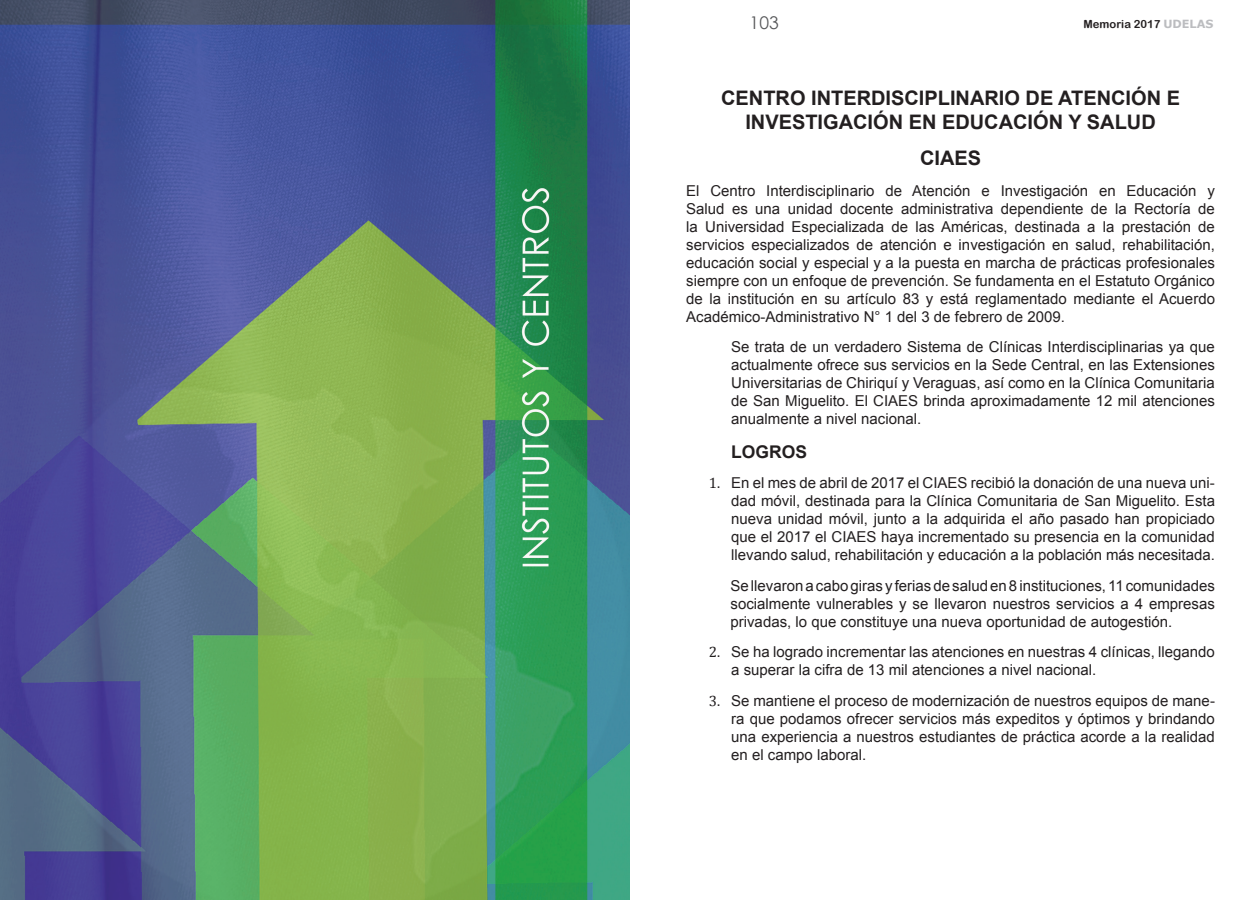
<style>
.page{position:relative;width:1260px;height:900px;background:#fff}
.page>*{position:absolute;margin:0;border:0;box-sizing:border-box;transform-origin:0 0}
.t1{font:700 20px/24px "Arial";color:#231f20;text-align:center}
.t2{font:700 17.5px "Arial";color:#231f20}
.t3{font:17.5px "Century Gothic";color:#57585a}
.t4{font:15px/18px "Arial";color:#231f20;text-align:justify}
.t5{font:11.25px "Arial Rounded MT Bold";color:#231f20}
.s1{font-family:"Verdana";font-weight:700;color:#bcbdc0}
.s2{font-family:"Cambria"}
</style>
<div class="page">
<img style="left:0;top:0;width:630px;height:900px">
<p class="t3" style="left:750px;top:12px;width:31px">103</p>
<p class="t5" style="left:1084px;top:18px;width:131px">Memoria 2017 <span class="s1">UDELAS</span></p>
<h1 class="t1" style="left:721px;top:86px;width:460px">CENTRO INTERDISCIPLINARIO DE ATENCIÓN E<br>INVESTIGACIÓN EN EDUCACIÓN Y SALUD</h1>
<h1 class="t1" style="left:920px;top:147px;width:63px">CIAES</h1>
<p class="t4" style="left:686px;top:181px;width:530px">El Centro Interdisciplinario de Atención e Investigación en Educación y Salud es una unidad docente administrativa dependiente de la Rectoría de la Universidad Especializada de las Américas, destinada a la prestación de servicios especializados de atención e investigación en salud, rehabilitación, educación social y especial y a la puesta en marcha de prácticas profesionales siempre con un enfoque de prevención. Se fundamenta en el Estatuto Orgánico de la institución en su artículo 83 y está reglamentado mediante el Acuerdo Académico-Administrativo N° 1 del 3 de febrero de 2009.</p>
<p class="t4" style="left:731px;top:338px;width:485px">Se trata de un verdadero Sistema de Clínicas Interdisciplinarias ya que actualmente ofrece sus servicios en la Sede Central, en las Extensiones Universitarias de Chiriquí y Veraguas, así como en la Clínica Comunitaria de San Miguelito. El CIAES brinda aproximadamente 12 mil atenciones anualmente a nivel nacional.</p>
<p class="t2" style="left:731px;top:440px;width:77px">LOGROS</p>
<p class="t4" style="left:731px;top:474px;width:485px;text-indent:-22px"><span class="s2">1.</span> En el mes de abril de 2017 el CIAES recibió la donación de una nueva uni&shy;dad móvil, destinada para la Clínica Comunitaria de San Miguelito. Esta nueva unidad móvil, junto a la adquirida el año pasado han propiciado que el 2017 el CIAES haya incrementado su presencia en la comunidad llevando salud, rehabilitación y educación a la población más necesitada.</p>
<p class="t4" style="left:731px;top:576px;width:486px">Se llevaron a cabo giras y ferias de salud en 8 instituciones, 11 comunidades socialmente vulnerables y se llevaron nuestros servicios a 4 empresas privadas, lo que constituye una nueva oportunidad de autogestión.</p>
<p class="t4" style="left:731px;top:643px;width:485px;text-indent:-22px"><span class="s2">2.</span> Se ha logrado incrementar las atenciones en nuestras 4 clínicas, llegando a superar la cifra de 13 mil atenciones a nivel nacional.</p>
<p class="t4" style="left:731px;top:691px;width:485px;text-indent:-22px"><span class="s2">3.</span> Se mantiene el proceso de modernización de nuestros equipos de mane&shy;ra que podamos ofrecer servicios más expeditos y óptimos y brindando una experiencia a nuestros estudiantes de práctica acorde a la realidad en el campo laboral.</p>
</div>
